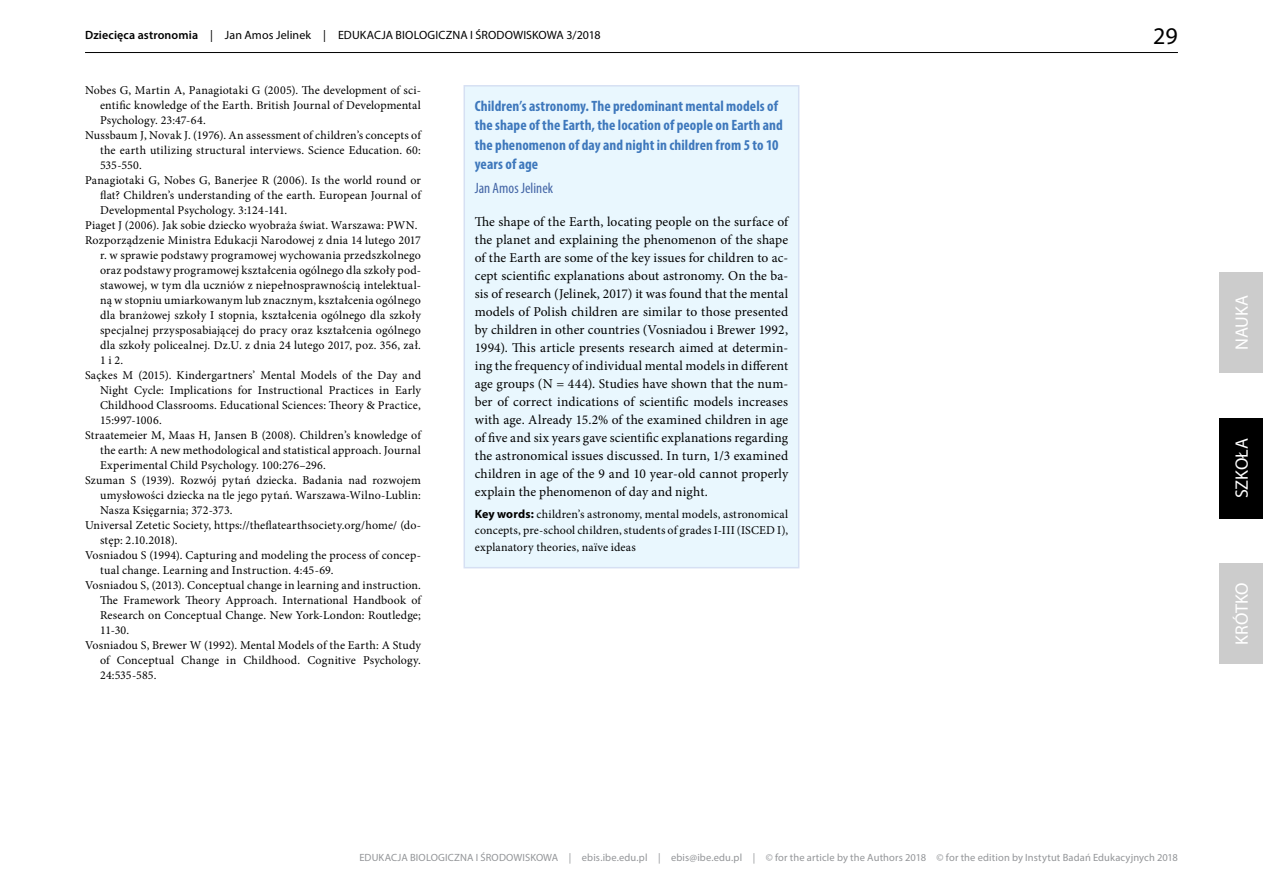
<style>
.page{position:relative;width:1263px;height:893px;background:#fff}
.page>*{position:absolute;margin:0;border:0;box-sizing:border-box;transform-origin:0 0}
.t1{font:24px "Myriad Pro";color:#000}
.t2{font:18px "Myriad Pro";color:#fff}
.t3{font:700 condensed 15px/19.5px "Myriad Pro";letter-spacing:.005em;color:#3e78bc}
.t4{font:condensed 15px "Myriad Pro";letter-spacing:.005em;color:#4365a6}
.t5{font:13.5px/18px "Minion Pro";color:#000;text-align:justify}
.t6{font:12px/16.5px "Minion Pro";letter-spacing:.015em;color:#000;text-align:justify}
.t7{font:12px "Myriad Pro";letter-spacing:.005em;color:#000}
.t8{font:10.5px "Myriad Pro";letter-spacing:.015em;color:#939598}
.s1{font-weight:600}
.s2{font-family:"Myriad Pro";font-weight:700}
</style>
<div class="page">
<hr style="left:85px;top:52px;width:1093px;height:1px;background:#000">
<div style="left:1219px;top:418px;width:44px;height:100px;background:#000"></div>
<div style="left:1219px;top:272px;width:44px;height:101px;background:#ccc"></div>
<div style="left:1219px;top:563px;width:44px;height:101px;background:#ccc"></div>
<div style="left:464px;top:86px;width:335px;height:482px;background:#e9f7fe"></div>
<div style="left:463px;top:85px;width:336px;height:483px;border:2px solid #d6e0f3"></div>
<p class="t7" style="left:85px;top:27px;width:517px"><span class="s1">Dziecięca astronomia</span> | Jan Amos Jelinek | EDUKACJA BIOLOGICZNA I ŚRODOWISKOWA 3/2018</p>
<h1 class="t1" style="left:1153px;top:21px;width:26px">29</h1>
<p class="t6" style="left:85px;top:82px;width:337px">Nobes G, Martin A, Panagiotaki G (2005). The development of sci-</p>
<p class="t6" style="left:100px;top:97px;width:322px">entific knowledge of the Earth. British Journal of Developmental</p>
<p class="t6" style="left:100px;top:112px;width:107px">Psychology. 23:47-64.</p>
<p class="t6" style="left:85px;top:127px;width:337px">Nussbaum J, Novak J. (1976). An assessment of children’s concepts of</p>
<p class="t6" style="left:100px;top:142px;width:322px">the earth utilizing structural interviews. Science Education. 60:</p>
<p class="t6" style="left:100px;top:157px;width:43px">535-550.</p>
<p class="t6" style="left:85px;top:172px;width:337px">Panagiotaki G, Nobes G, Banerjee R (2006). Is the world round or</p>
<p class="t6" style="left:100px;top:187px;width:322px">flat? Children’s understanding of the earth. European Journal of</p>
<p class="t6" style="left:100px;top:202px;width:189px">Developmental Psychology. 3:124-141.</p>
<p class="t6" style="left:85px;top:217px;width:334px">Piaget J (2006). Jak sobie dziecko wyobraża świat. Warszawa: PWN.</p>
<p class="t6" style="left:85px;top:232px;width:337px">Rozporządzenie Ministra Edukacji Narodowej z dnia 14 lutego 2017</p>
<p class="t6" style="left:100px;top:247px;width:322px">r. w sprawie podstawy programowej wychowania przedszkolnego</p>
<p class="t6" style="left:100px;top:262px;width:322px">oraz podstawy programowej kształcenia ogólnego dla szkoły pod-</p>
<p class="t6" style="left:100px;top:277px;width:322px">stawowej, w tym dla uczniów z niepełnosprawnością intelektual-</p>
<p class="t6" style="left:100px;top:292px;width:322px">ną w stopniu umiarkowanym lub znacznym, kształcenia ogólnego</p>
<p class="t6" style="left:100px;top:307px;width:322px">dla branżowej szkoły I stopnia, kształcenia ogólnego dla szkoły</p>
<p class="t6" style="left:100px;top:322px;width:322px">specjalnej przysposabiającej do pracy oraz kształcenia ogólnego</p>
<p class="t6" style="left:100px;top:337px;width:322px">dla szkoły policealnej. Dz.U. z dnia 24 lutego 2017, poz. 356, zał.</p>
<p class="t6" style="left:100px;top:352px;width:25px">1 i 2.</p>
<p class="t6" style="left:85px;top:367px;width:337px">Saçkes M (2015). Kindergartners’ Mental Models of the Day and</p>
<p class="t6" style="left:100px;top:382px;width:322px">Night Cycle: Implications for Instructional Practices in Early</p>
<p class="t6" style="left:100px;top:397px;width:322px">Childhood Classrooms. Educational Sciences: Theory &amp; Practice,</p>
<p class="t6" style="left:100px;top:412px;width:63px">15:997-1006.</p>
<p class="t6" style="left:85px;top:427px;width:337px">Straatemeier M, Maas H, Jansen B (2008). Children’s knowledge of</p>
<p class="t6" style="left:100px;top:442px;width:322px">the earth: A new methodological and statistical approach. Journal</p>
<p class="t6" style="left:100px;top:457px;width:227px">Experimental Child Psychology. 100:276–296.</p>
<p class="t6" style="left:85px;top:472px;width:337px">Szuman S (1939). Rozwój pytań dziecka. Badania nad rozwojem</p>
<p class="t6" style="left:100px;top:487px;width:322px">umysłowości dziecka na tle jego pytań. Warszawa-Wilno-Lublin:</p>
<p class="t6" style="left:100px;top:502px;width:134px">Nasza Księgarnia; 372-373.</p>
<p class="t6" style="left:85px;top:517px;width:337px">Universal Zetetic Society, https://theflatearthsociety.org/home/ (do-</p>
<p class="t6" style="left:100px;top:532px;width:79px">stęp: 2.10.2018).</p>
<p class="t6" style="left:85px;top:547px;width:337px">Vosniadou S (1994). Capturing and modeling the process of concep-</p>
<p class="t6" style="left:100px;top:562px;width:235px">tual change. Learning and Instruction. 4:45-69.</p>
<p class="t6" style="left:85px;top:577px;width:337px">Vosniadou S, (2013). Conceptual change in learning and instruction.</p>
<p class="t6" style="left:100px;top:592px;width:322px">The Framework Theory Approach. International Handbook of</p>
<p class="t6" style="left:100px;top:607px;width:322px">Research on Conceptual Change. New York-London: Routledge;</p>
<p class="t6" style="left:100px;top:622px;width:31px">11-30.</p>
<p class="t6" style="left:85px;top:637px;width:337px">Vosniadou S, Brewer W (1992). Mental Models of the Earth: A Study</p>
<p class="t6" style="left:100px;top:652px;width:322px">of Conceptual Change in Childhood. Cognitive Psychology.</p>
<p class="t6" style="left:100px;top:667px;width:58px">24:535-585.</p>
<p class="t3" style="left:475px;top:95px;width:309px">Children’s astronomy. The predominant mental models of the shape of the Earth, the location of people on Earth and the phenomenon of day and night in children from 5 to 10 years of age</p>
<p class="t4" style="left:475px;top:179px;width:80px">Jan Amos Jelinek</p>
<p class="t5" style="left:475px;top:213px;width:315px">The shape of the Earth, locating people on the surface of the planet and explaining the phenomenon of the shape of the Earth are some of the key issues for children to ac&shy;cept scientific explanations about astronomy. On the ba&shy;sis of research (Jelinek, 2017) it was found that the mental models of Polish children are similar to those presented by children in other countries (Vosniadou i Brewer 1992, 1994). This article presents research aimed at determin&shy;ing the frequency of individual mental models in different age groups (N = 444). Studies have shown that the num&shy;ber of correct indications of scientific models increases with age. Already 15.2% of the examined children in age of five and six years gave scientific explanations regarding the astronomical issues discussed. In turn, 1/3 examined children in age of the 9 and 10 year-old cannot properly explain the phenomenon of day and night.</p>
<p class="t6" style="left:475px;top:506px;width:315px"><span class="s2">Key words:</span> children’s astronomy, mental models, astronomical concepts, pre-school children, students of grades I-III (ISCED I), explanatory theories, naïve ideas</p>
<h2 class="t2" style="left:1230px;top:350px;width:56px;rotate:-90deg">NAUKA</h2>
<h2 class="t2" style="left:1230px;top:498px;width:62px;rotate:-90deg">SZKOŁA</h2>
<h2 class="t2" style="left:1230px;top:645px;width:64px;rotate:-90deg">KRÓTKO</h2>
<p class="t8" style="left:359px;top:851px;width:820px">EDUKACJA BIOLOGICZNA I ŚRODOWISKOWA | ebis.ibe.edu.pl | ebis@ibe.edu.pl | © for the article by the Authors 2018 © for the edition by Instytut Badań Edukacyjnych 2018</p>
</div>
